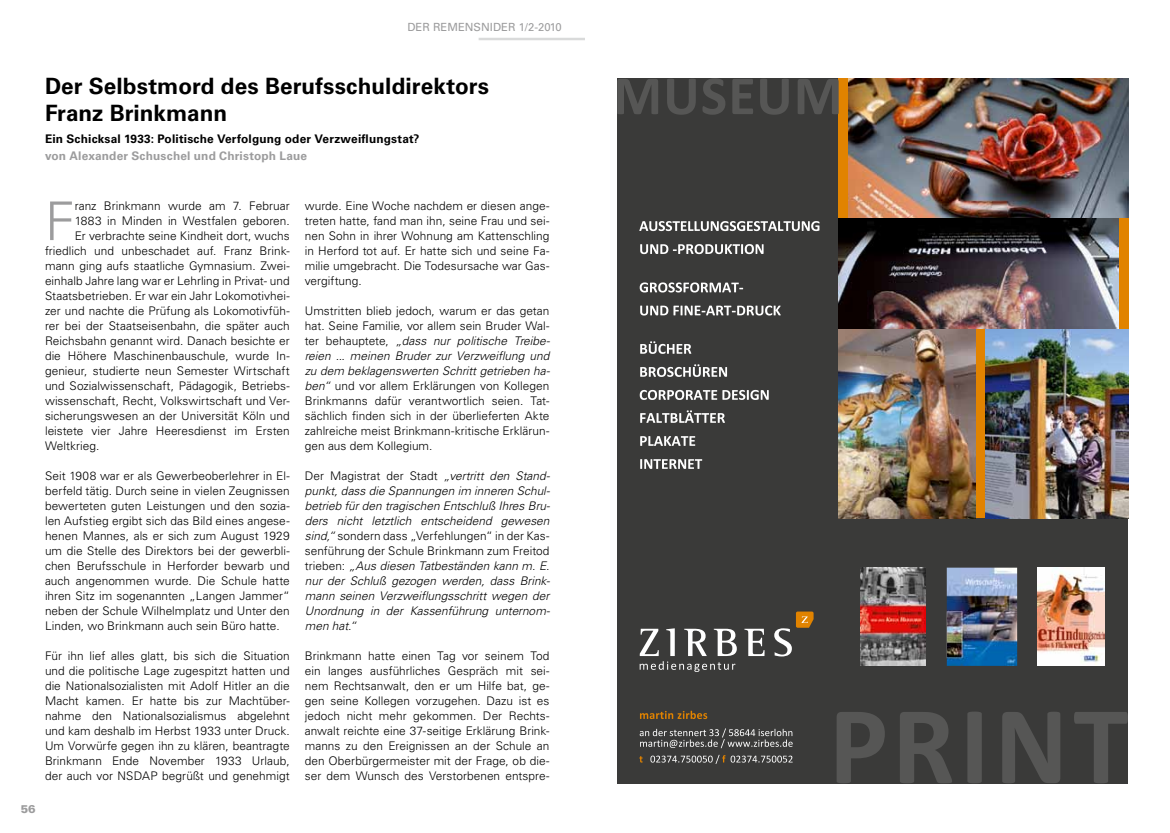
<style>
.page{position:relative;width:1170px;height:833px;background:#fff}
.page>*{position:absolute;margin:0;border:0;box-sizing:border-box;transform-origin:0 0}
.t1{font:300 53.38px "Univers LT Std";color:#9c9c9d}
.t2{font:700 22.5px/27px "Univers LT Std";color:#000}
.t3{font:300 11.88px/15px "Univers LT Std";color:#000;text-align:justify}
.t4{font:italic 300 11.88px/15px "Univers LT Std";letter-spacing:.005em;color:#000;text-align:justify}
.t5{font:700 11.88px "Univers LT Std";letter-spacing:.015em;color:#000}
.t6{font:700 11.88px "Univers LT Std";letter-spacing:.015em;color:#9c9c9d}
.t7{font:11.25px "Univers LT Std";color:#9c9c9d}
.t8{font:900 11.25px "Univers LT Std";color:#9c9c9d}
.s1{font-style:italic}
.s2{font-style:normal}
</style>
<div class="page">
<hr style="left:478px;top:38px;width:107px;height:2px;background:#d9dada">
<div style="left:617px;top:78px;width:511px;height:705px;background:#3a3a39"></div>
<div style="left:838px;top:328px;width:290px;height:190px;background:#e18300"></div>
<img style="left:985px;top:328px;width:143px;height:190px">
<img style="left:838px;top:328px;width:137px;height:190px">
<div style="left:838px;top:78px;width:290px;height:140px;background:#e18300"></div>
<img style="left:848px;top:78px;width:280px;height:140px">
<div style="left:838px;top:218px;width:290px;height:110px;background:#e18300"></div>
<img style="left:838px;top:218px;width:280px;height:110px">
<svg style="left:639px;top:628px;width:97px;height:44px"></svg>
<svg style="left:744px;top:629px;width:20px;height:27px"></svg>
<svg style="left:774px;top:611px;width:39px;height:45px"></svg>
<svg style="left:639px;top:756px;width:3px;height:6px"></svg>
<svg style="left:650px;top:755px;width:142px;height:9px"></svg>
<svg style="left:639px;top:728px;width:153px;height:20px"></svg>
<svg style="left:640px;top:710px;width:67px;height:9px"></svg>
<svg style="left:640px;top:459px;width:62px;height:10px"></svg>
<svg style="left:640px;top:436px;width:55px;height:10px"></svg>
<svg style="left:640px;top:410px;width:85px;height:13px"></svg>
<svg style="left:639px;top:390px;width:129px;height:10px"></svg>
<svg style="left:640px;top:364px;width:87px;height:13px"></svg>
<svg style="left:640px;top:341px;width:51px;height:13px"></svg>
<svg style="left:640px;top:305px;width:140px;height:10px"></svg>
<svg style="left:639px;top:282px;width:104px;height:10px"></svg>
<svg style="left:640px;top:244px;width:123px;height:10px"></svg>
<svg style="left:639px;top:221px;width:180px;height:10px"></svg>
<img style="left:860px;top:567px;width:65px;height:99px">
<img style="left:946px;top:567px;width:71px;height:99px">
<img style="left:1037px;top:567px;width:67px;height:98px">
<svg style="left:837px;top:711px;width:290px;height:72px"></svg>
<svg style="left:617px;top:78px;width:221px;height:37px"></svg>
<p class="t7" style="left:407px;top:21px;width:156px">DER REMENSNIDER 1/2-2010</p>
<h2 class="t2" style="left:45px;top:73px;width:445px">Der Selbstmord des Berufsschuldirektors<br>Franz Brinkmann</h2>
<p class="t5" style="left:45px;top:131px;width:376px">Ein Schicksal 1933: Politische Verfolgung oder Verzweiflungstat?</p>
<p class="t6" style="left:45px;top:149px;width:263px">von Alexander Schuschel und Christoph Laue</p>
<p class="t8" style="left:21px;top:802px;width:17px">56</p>
<h1 class="t1" style="left:45px;top:189px;width:31px">F</h1>
<p class="t3" style="left:75px;top:198px;width:216px">ranz Brinkmann wurde am 7. Februar</p>
<p class="t3" style="left:75px;top:213px;width:216px">1883 in Minden in Westfalen geboren.</p>
<p class="t3" style="left:75px;top:228px;width:216px">Er verbrachte seine Kindheit dort, wuchs</p>
<p class="t3" style="left:45px;top:243px;width:246px">friedlich und unbeschadet auf. Franz Brink-</p>
<p class="t3" style="left:45px;top:258px;width:246px">mann ging aufs staatliche Gymnasium. Zwei-</p>
<p class="t3" style="left:45px;top:273px;width:246px">einhalb Jahre lang war er Lehrling in Privat- und</p>
<p class="t3" style="left:45px;top:288px;width:246px">Staatsbetrieben. Er war ein Jahr Lokomotivhei-</p>
<p class="t3" style="left:45px;top:303px;width:246px">zer und nachte die Prüfung als Lokomotivfüh-</p>
<p class="t3" style="left:45px;top:318px;width:246px">rer bei der Staatseisenbahn, die später auch</p>
<p class="t3" style="left:45px;top:333px;width:246px">Reichsbahn genannt wird. Danach besichte er</p>
<p class="t3" style="left:45px;top:348px;width:246px">die Höhere Maschinenbauschule, wurde In-</p>
<p class="t3" style="left:45px;top:363px;width:246px">genieur, studierte neun Semester Wirtschaft</p>
<p class="t3" style="left:45px;top:378px;width:246px">und Sozialwissenschaft, Pädagogik, Betriebs-</p>
<p class="t3" style="left:45px;top:393px;width:246px">wissenschaft, Recht, Volkswirtschaft und Ver-</p>
<p class="t3" style="left:45px;top:408px;width:246px">sicherungswesen an der Universität Köln und</p>
<p class="t3" style="left:45px;top:423px;width:246px">leistete vier Jahre Heeresdienst im Ersten</p>
<p class="t3" style="left:45px;top:438px;width:56px">Weltkrieg.</p>
<p class="t3" style="left:45px;top:468px;width:246px">Seit 1908 war er als Gewerbeoberlehrer in El&shy;berfeld tätig. Durch seine in vielen Zeugnissen bewerteten guten Leistungen und den sozia&shy;len Aufstieg ergibt sich das Bild eines angese&shy;henen Mannes, als er sich zum August 1929 um die Stelle des Direktors bei der gewerbli&shy;chen Berufsschule in Herforder bewarb und auch angenommen wurde. Die Schule hatte ihren Sitz im sogenannten „Langen Jammer“ neben der Schule Wilhelmplatz und Unter den Linden, wo Brinkmann auch sein Büro hatte.</p>
<p class="t3" style="left:45px;top:648px;width:246px">Für ihn lief alles glatt, bis sich die Situation und die politische Lage zugespitzt hatten und die Nationalsozialisten mit Adolf Hitler an die Macht kamen. Er hatte bis zur Machtüber&shy;nahme den Nationalsozialismus abgelehnt und kam deshalb im Herbst 1933 unter Druck.<br>Um Vorwürfe gegen ihn zu klären, beantragte Brinkmann Ende November 1933 Urlaub, der auch vor NSDAP begrüßt und genehmigt</p>
<p class="t3" style="left:305px;top:198px;width:246px">wurde. Eine Woche nachdem er diesen ange&shy;treten hatte, fand man ihn, seine Frau und sei&shy;nen Sohn in ihrer Wohnung am Kattenschling in Herford tot auf. Er hatte sich und seine Fa&shy;milie umgebracht. Die Todesursache war Gas&shy;vergiftung.</p>
<p class="t3" style="left:305px;top:303px;width:247px">Umstritten blieb jedoch, warum er das getan hat. Seine Familie, vor allem sein Bruder Wal&shy;ter behauptete, <span class="s1">„dass nur politische Treibe&shy;reien ... meinen Bruder zur Verzweiflung und zu dem beklagenswerten Schritt getrieben ha&shy;ben“</span> und vor allem Erklärungen von Kollegen Brinkmanns dafür verantwortlich seien. Tat&shy;sächlich finden sich in der überlieferten Akte zahlreiche meist Brinkmann-kritische Erklärun&shy;gen aus dem Kollegium.</p>
<p class="t4" style="left:305px;top:468px;width:247px"><span class="s2">Der Magistrat der Stadt</span> „vertritt den Stand&shy;punkt, dass die Spannungen im inneren Schul&shy;betrieb für den tragischen Entschluß Ihres Bru&shy;ders nicht letztlich entscheidend gewesen sind,“ <span class="s2">sondern dass „Verfehlungen“ in der Kas&shy;senführung der Schule Brinkmann zum Freitod trieben:</span> „Aus diesen Tatbeständen kann m. E. nur der Schluß gezogen werden, dass Brink&shy;mann seinen Verzweiflungsschritt wegen der Unordnung in der Kassenführung unternom&shy;men hat.“</p>
<p class="t3" style="left:305px;top:648px;width:246px">Brinkmann hatte einen Tag vor seinem Tod ein langes ausführliches Gespräch mit sei&shy;nem Rechtsanwalt, den er um Hilfe bat, ge&shy;gen seine Kollegen vorzugehen. Dazu ist es jedoch nicht mehr gekommen. Der Rechts&shy;anwalt reichte eine 37-seitige Erklärung Brink&shy;manns zu den Ereignissen an der Schule an den Oberbürgermeister mit der Frage, ob die&shy;ser dem Wunsch des Verstorbenen entspre-</p>
</div>
